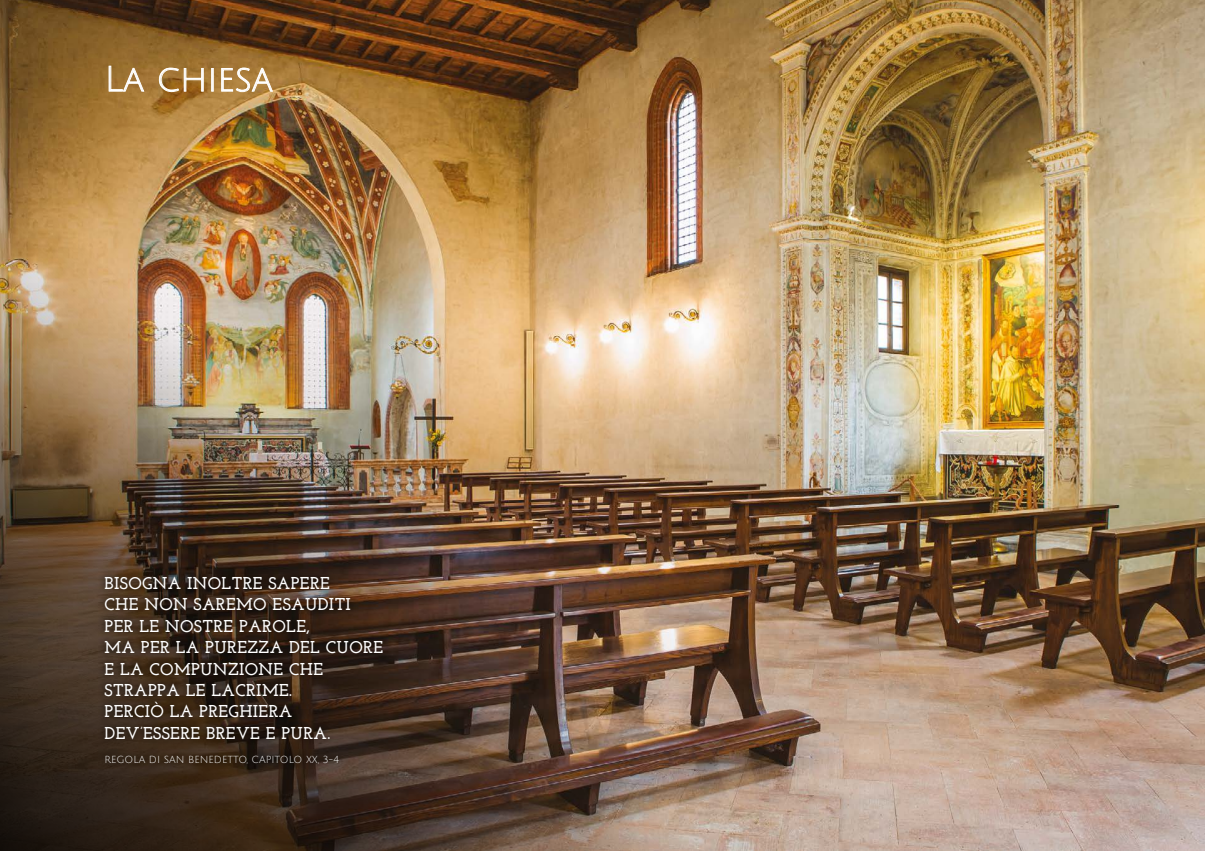
<style>
.page{position:relative;width:1205px;height:851px;background:#fff}
.page>*{position:absolute;margin:0;border:0;box-sizing:border-box;transform-origin:0 0}
.t1{font:35px "Julius Sans One";color:#fff}
.t2{font:700 17.12px/21.4px "Josefin Slab";letter-spacing:.02em;color:#fff}
.t3{font:10px "Julius Sans One";color:#fff}
</style>
<div class="page">
<img style="left:861px;top:0;width:344px;height:850px">
<img style="left:0;top:0;width:861px;height:850px">
<div style="left:98px;top:570px;width:291px;height:199px;background:#000;opacity:.9"></div>
<svg style="left:109px;top:66px;width:35px;height:26px"></svg>
<svg style="left:159px;top:68px;width:45px;height:24px"></svg>
<div style="left:211px;top:68px;width:2px;height:23px;border:1px solid #fff"></div>
<svg style="left:221px;top:68px;width:52px;height:24px"></svg>
<h1 class="t1" style="left:105px;top:61px;width:170px">La chiesa</h1>
<p class="t2" style="left:105px;top:572px;width:280px">BISOGNA INOLTRE SAPERE<br>CHE NON SAREMO ESAUDITI<br>PER LE NOSTRE PAROLE,<br>MA PER LA PUREZZA DEL CUORE<br>E LA COMPUNZIONE CHE<br>STRAPPA LE LACRIME.<br>PERCIÒ LA PREGHIERA<br>DEV’ESSERE BREVE E PURA.</p>
<p class="t3" style="left:105px;top:754px;width:236px">REGOLA DI SAN BENEDETTO, CAPITOLO XX, 3-4</p>
</div>
